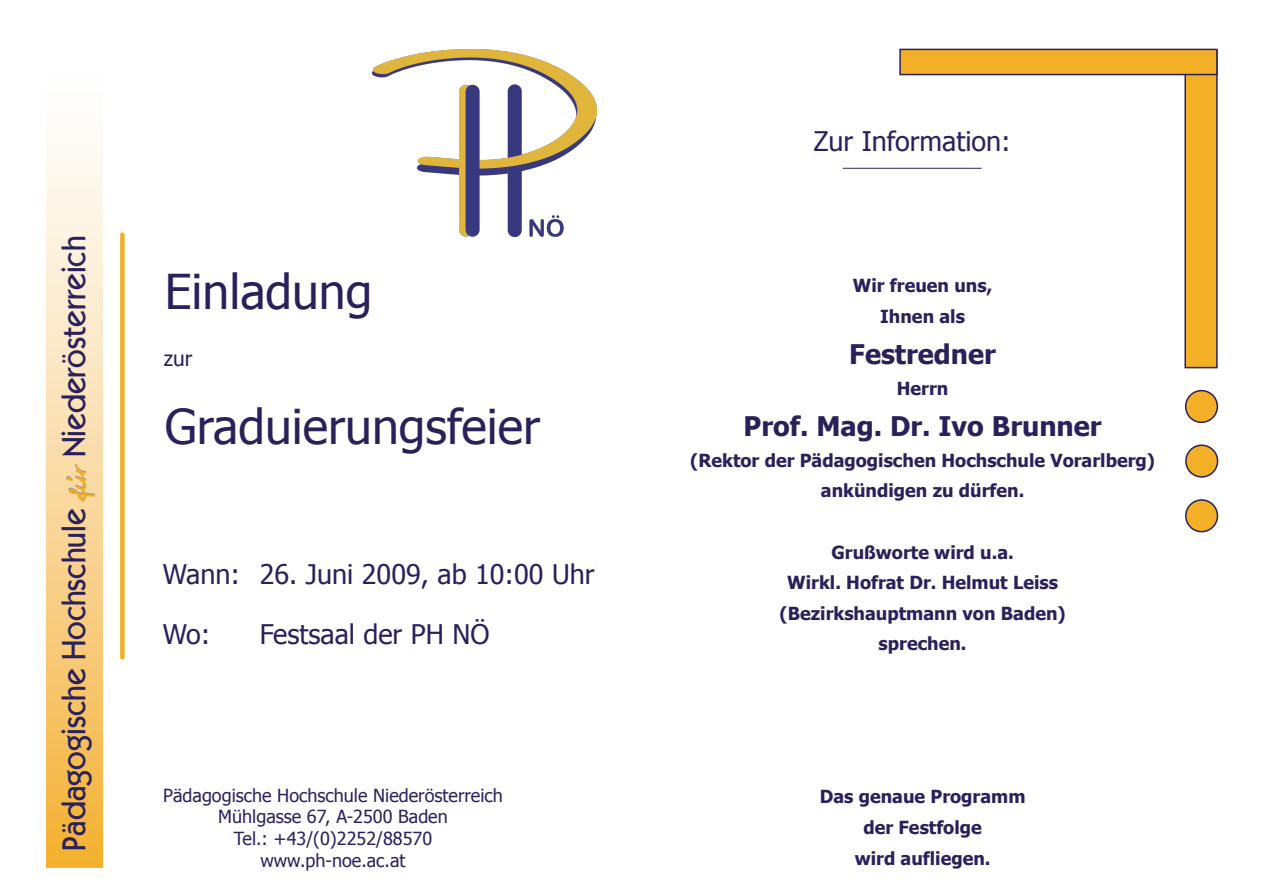
<style>
.page{position:relative;width:1263px;height:893px;background:#fff}
.page>*{position:absolute;margin:0;border:0;box-sizing:border-box;transform-origin:0 0}
.t1{font:48px "Tahoma";color:#2b215a}
.t2{font:500 33px "Kabel IT Cby BT";color:#2b215a;scale:.95 1}
.t3{font:27px "Tahoma";color:#2b215a}
.t4{font:700 27px "Tahoma";color:#2b215a}
.t5{font:21px "Tahoma";color:#2b215a}
.t6{font:700 18px/30.6px "Tahoma";color:#2b215a;text-align:center}
.t7{font:18px/21.6px "Tahoma";color:#2b215a;text-align:center}
.s1{font-family:"WIP Sugar Baby";font-weight:400;color:#f3b027}
</style>
<div class="page">
<div style="left:46px;top:63px;width:57px;height:804px;background:linear-gradient(to bottom,#fff,#f4b33b)"></div>
<img style="left:372px;top:49px;width:224px;height:188px">
<svg style="left:120px;top:232px;width:5px;height:428px;background:#f4b73d"></svg>
<div style="left:1184px;top:50px;width:34px;height:318px;background:#f3b027;border:2px solid #2b215a"></div>
<div style="left:899px;top:49px;width:319px;height:26px;background:#f3b027;border:2px solid #2b215a"></div>
<div style="left:1186px;top:391px;width:31px;height:31px;background:#f3b027;border-radius:50%"></div>
<div style="left:1185px;top:390px;width:33px;height:33px;border:2px solid #2b215a;border-radius:50%"></div>
<div style="left:1186px;top:500px;width:31px;height:32px;background:#f3b027;border-radius:50%"></div>
<div style="left:1185px;top:499px;width:33px;height:33px;border:2px solid #2b215a;border-radius:50%"></div>
<div style="left:1186px;top:445px;width:31px;height:32px;background:#f3b027;border-radius:50%"></div>
<div style="left:1185px;top:444px;width:33px;height:34px;border:2px solid #2b215a;border-radius:50%"></div>
<hr style="left:843px;top:168px;width:138px;height:1px;background:#2b215a">
<h2 class="t2" style="left:53px;top:850px;width:649px;rotate:-90deg">Pädagogische Hochschule <span class="s1">für</span> Niederösterreich</h2>
<h1 class="t1" style="left:165px;top:259px;width:209px">Einladung</h1>
<p class="t5" style="left:164px;top:344px;width:30px">zur</p>
<h1 class="t1" style="left:165px;top:395px;width:377px">Graduierungsfeier</h1>
<h3 class="t3" style="left:163px;top:556px;width:79px">Wann:</h3>
<h3 class="t3" style="left:163px;top:616px;width:49px">Wo:</h3>
<h3 class="t3" style="left:260px;top:556px;width:336px">26. Juni 2009, ab 10:00 Uhr</h3>
<h3 class="t3" style="left:260px;top:616px;width:231px">Festsaal der PH NÖ</h3>
<p class="t7" style="left:163px;top:783px;width:341px">Pädagogische Hochschule Niederösterreich<br>Mühlgasse 67, A-2500 Baden<br>Tel.: +43/(0)2252/88570 www.ph-noe.ac.at</p>
<h3 class="t3" style="left:813px;top:123px;width:199px">Zur Information:</h3>
<p class="t6" style="left:853px;top:269px;width:141px">Wir freuen uns,<br>Ihnen als</p>
<h3 class="t4" style="left:849px;top:335px;width:148px">Festredner</h3>
<p class="t6" style="left:897px;top:372px;width:53px">Herrn</p>
<h3 class="t4" style="left:744px;top:407px;width:360px">Prof. Mag. Dr. Ivo Brunner</h3>
<p class="t6" style="left:690px;top:444px;width:466px">(Rektor der Pädagogischen Hochschule Vorarlberg) ankündigen zu dürfen.</p>
<p class="t6" style="left:779px;top:536px;width:288px">Grußworte wird u.a.<br>Wirkl. Hofrat Dr. Helmut Leiss (Bezirkshauptmann von Baden) sprechen.</p>
<p class="t6" style="left:820px;top:780px;width:207px">Das genaue Programm der Festfolge<br>wird aufliegen.</p>
</div>
